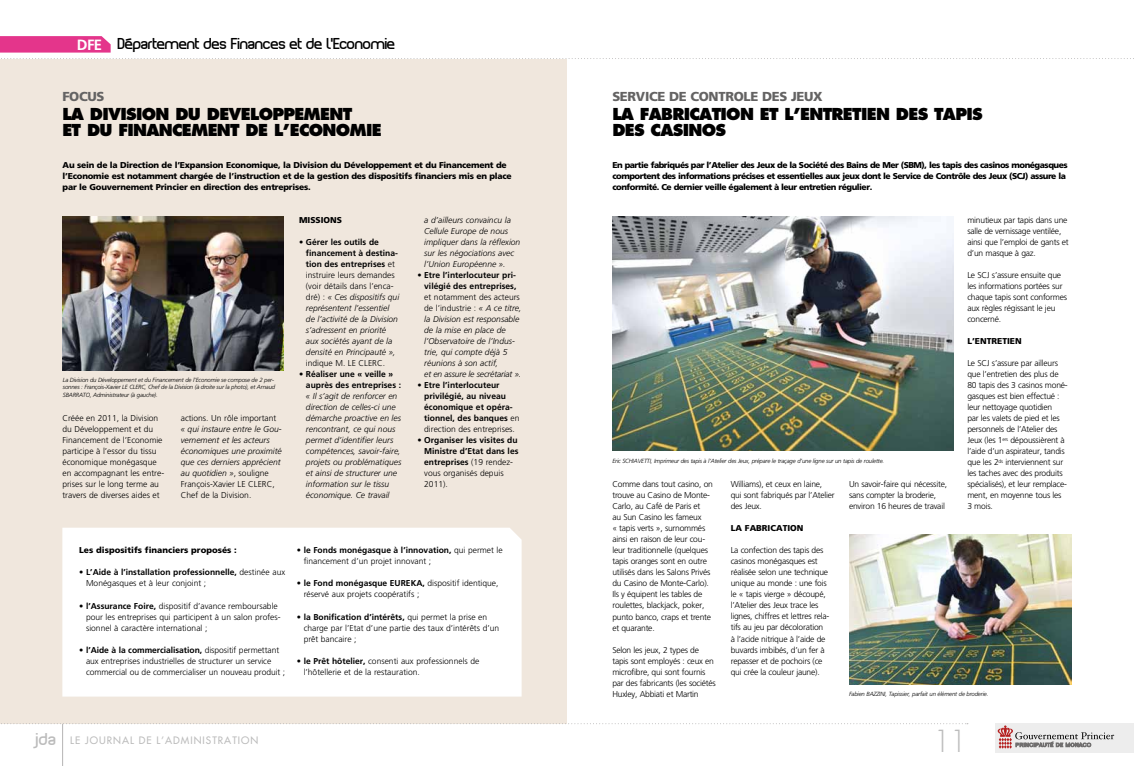
<style>
.page{position:relative;width:1134px;height:766px;background:#fff}
.page>*{position:absolute;margin:0;border:0;box-sizing:border-box;transform-origin:0 0}
.t1{font:300 29.6px "Futura";color:#bcbcbc}
.t2{font:800 16px/16px "Futura";letter-spacing:-.045em;color:#000}
.t3{font:15px "Planet Estyle";letter-spacing:-.035em;color:#000}
.t4{font:900 13px "Frutiger";letter-spacing:-.025em;color:#646363}
.t5{font:10px "Futura";letter-spacing:.1em;color:#bcbcbc}
.t6{font:300 8.5px/11px "Frutiger";letter-spacing:-.025em;color:#000}
.t7{font:italic 300 8.5px/11px "Frutiger";color:#000}
.t8{font:300 8.5px/11px "Frutiger";color:#000}
.t9{font:700 8.5px/11px "Frutiger";color:#000}
.t10{font:900 8.5px/11px "Frutiger";letter-spacing:-.055em;color:#000}
.t11{font:900 8.5px/11px "Frutiger";letter-spacing:-.025em;color:#000}
.t12{font:300 8.5px/11px "Frutiger";letter-spacing:-.005em;color:#000}
.t13{font:900 8.5px "Frutiger";color:#000}
.t14{font:italic 300 6px/7.5px "Frutiger";letter-spacing:-.025em;color:#000}
.s1{font-family:"Frutiger";font-weight:700;font-size:14.9px;color:#fff}
.s2{font-style:normal}
.s3{font-weight:700;font-style:normal}
.s4{font-weight:300}
.s5{font-weight:700}
.s6{font-family:"Planet Estyle";font-size:16.2px}
</style>
<div class="page">
<div style="left:0;top:59px;width:567px;height:664px;background:#f0e7dd"></div>
<hr style="left:62px;top:723px;width:1px;height:42px;background:#b5b4b4">
<svg style="left:0;top:723px;width:968px;height:1px"></svg>
<div style="left:995px;top:723px;width:139px;height:30px;background:#ededed"></div>
<svg style="left:998px;top:725px;width:116px;height:23px"></svg>
<svg style="left:0;top:36px;width:1134px;height:23px"></svg>
<div style="left:62px;top:528px;width:460px;height:168px;background:#fff"></div>
<img style="left:63px;top:216px;width:221px;height:154px">
<img style="left:612px;top:216px;width:341px;height:234px">
<img style="left:849px;top:534px;width:223px;height:150px">
<h3 class="t3" style="left:77px;top:34px;width:320px"><span class="s1">DFE</span> Département des Finances et de l’Economie</h3>
<h3 class="t4" style="left:62px;top:89px;width:44px">FOCUS</h3>
<h2 class="t2" style="left:62px;top:106px;width:321px">LA DIVISION DU DEVELOPPEMENT<br>ET DU FINANCEMENT DE L’ECONOMIE</h2>
<p class="t11" style="left:63px;top:160px;width:451px">Au sein de la Direction de l’Expansion Economique, la Division du Développement et du Financement de l’Economie est notamment chargée de l’instruction et de la gestion des dispositifs financiers mis en place par le Gouvernement Princier en direction des entreprises.</p>
<p class="t14" style="left:63px;top:376px;width:214px">La Division du Développement et du Financement de l’Economie se compose de 2 per&shy;sonnes : François-Xavier LE CLERC, Chef de la Division (à droite sur la photo), et Arnaud<br>SBARRATO, Administrateur (à gauche).</p>
<p class="t8" style="left:62px;top:413px;width:103px">Créée en 2011, la Division du Développement et du<br>Financement de l’Economie participe à l’essor du tissu économique monégasque en accompagnant les entre&shy;prises sur le long terme au travers de diverses aides et</p>
<p class="t8" style="left:181px;top:413px;width:97px">actions. Un rôle important</p>
<p class="t7" style="left:181px;top:424px;width:103px">« qui instaure entre le Gou&shy;vernement et les acteurs économiques une proximité que ces derniers apprécient au quotidien »<span class="s2">, souligne<br>François-Xavier LE CLERC,<br>Chef de la Division.</span></p>
<p class="t13" style="left:299px;top:215px;width:44px">MISSIONS</p>
<p class="t7" style="left:306px;top:237px;width:95px;text-indent:-7px"><span class="s2">•</span> <span class="s3">Gérer les outils de financement à destina&shy;tion des entreprises</span> <span class="s2">et instruire leurs demandes (voir détails dans l’enca&shy;dré) :</span> « Ces dispositifs qui représentent l’essentiel de l’activité de la Division s’adressent en priorité aux sociétés ayant de la densité en Principauté »,</p>
<p class="t8" style="left:306px;top:358px;width:81px">indique M. LE CLERC.</p>
<p class="t9" style="left:306px;top:369px;width:97px;text-indent:-7px"><span class="s4">•</span> Réaliser une « veille » auprès des entreprises :</p>
<p class="t7" style="left:306px;top:391px;width:97px">« Il s’agit de renforcer en direction de celles-ci une démarche proactive en les rencontrant, ce qui nous permet d’identifier leurs compétences, savoir-faire, projets ou problématiques et ainsi de structurer une information sur le tissu économique. Ce travail</p>
<p class="t7" style="left:424px;top:215px;width:98px">a d’ailleurs convaincu la<br>Cellule Europe de nous impliquer dans la réflexion sur les négociations avec l’Union Européenne ».</p>
<p class="t9" style="left:417px;top:270px;width:100px;text-align:right"><span class="s4">•</span> Etre l’interlocuteur pri&shy;vilégié des entreprises,</p>
<p class="t7" style="left:424px;top:292px;width:99px"><span class="s2">et notamment des acteurs de l’industrie :</span> « A ce titre, la Division est responsable de la mise en place de l’Observatoire de l’Indus&shy;trie, qui compte déjà 5 réunions à son actif,<br>et en assure le secrétariat ».</p>
<p class="t9" style="left:424px;top:380px;width:97px;text-indent:-7px"><span class="s4">•</span> Etre l’interlocuteur privilégié, au niveau économique et opéra&shy;tionnel, des banques <span class="s4">en direction des entreprises.</span></p>
<p class="t9" style="left:424px;top:435px;width:96px;text-indent:-7px"><span class="s4">•</span> Organiser les visites du<br>Ministre d’Etat dans les entreprises <span class="s4">(19 rendez&shy;vous organisés depuis<br>2011).</span></p>
<p class="t13" style="left:79px;top:545px;width:159px">Les dispositifs financiers proposés :</p>
<p class="t8" style="left:86px;top:567px;width:201px;text-indent:-7px">• <span class="s5">L’Aide à l’installation professionnelle,</span> destinée aux<br>Monégasques et à leur conjoint ;</p>
<p class="t8" style="left:86px;top:600px;width:196px;text-indent:-7px">• <span class="s5">l’Assurance Foire,</span> dispositif d’avance remboursable pour les entreprises qui participent à un salon profes&shy;sionnel à caractère international ;</p>
<p class="t12" style="left:86px;top:644px;width:201px;text-indent:-7px">• <span class="s5">l’Aide à la commercialisation,</span> dispositif permettant aux entreprises industrielles de structurer un service commercial ou de commercialiser un nouveau produit ;</p>
<p class="t8" style="left:304px;top:545px;width:201px;text-indent:-7px">• <span class="s5">le Fonds monégasque à l’innovation,</span> qui permet le financement d’un projet innovant ;</p>
<p class="t8" style="left:304px;top:578px;width:196px;text-indent:-7px">• <span class="s5">le Fond monégasque EUREKA,</span> dispositif identique, réservé aux projets coopératifs ;</p>
<p class="t8" style="left:304px;top:611px;width:197px;text-indent:-7px">• <span class="s5">la Bonification d’intérêts,</span> qui permet la prise en charge par l’Etat d’une partie des taux d’intérêts d’un prêt bancaire ;</p>
<p class="t8" style="left:304px;top:655px;width:177px;text-indent:-7px">• <span class="s5">le Prêt hôtelier,</span> consenti aux professionnels de l’hôtellerie et de la restauration.</p>
<h3 class="t4" style="left:612px;top:89px;width:212px">SERVICE DE CONTROLE DES JEUX</h3>
<h2 class="t2" style="left:612px;top:106px;width:372px">LA FABRICATION ET L’ENTRETIEN DES TAPIS<br>DES CASINOS</h2>
<p class="t10" style="left:612px;top:160px;width:457px">En partie fabriqués par l’Atelier des Jeux de la Société des Bains de Mer (SBM), les tapis des casinos monégasques comportent des informations précises et essentielles aux jeux dont le Service de Contrôle des Jeux (SCJ) assure la conformité. Ce dernier veille également à leur entretien régulier.</p>
<p class="t6" style="left:967px;top:215px;width:103px">minutieux par tapis dans une salle de vernissage ventilée, ainsi que l’emploi de gants et d’un masque à gaz.</p>
<p class="t6" style="left:967px;top:270px;width:101px">Le SCJ s’assure ensuite que les informations portées sur chaque tapis sont conformes aux règles régissant le jeu concerné.</p>
<p class="t13" style="left:967px;top:336px;width:56px">L’ENTRETIEN</p>
<p class="t6" style="left:967px;top:358px;width:102px">Le SCJ s’assure par ailleurs que l’entretien des plus de<br>80 tapis des 3 casinos moné&shy;gasques est bien effectué : leur nettoyage quotidien<br>par les valets de pied et les personnels de l’Atelier des<br>Jeux (les 1<sup>ers</sup> dépoussièrent à l’aide d’un aspirateur, tandis que les 2<sup>ds</sup> interviennent sur les taches avec des produits spécialisés), et leur remplace&shy;ment, en moyenne tous les<br>3 mois.</p>
<p class="t14" style="left:612px;top:457px;width:273px">Eric SCHIAVETTI, Imprimeur des tapis à l’Atelier des Jeux, prépare le traçage d’une ligne sur un tapis de roulette.</p>
<p class="t6" style="left:849px;top:479px;width:99px">Un savoir-faire qui nécessite, sans compter la broderie, environ 16 heures de travail</p>
<p class="t6" style="left:731px;top:479px;width:105px">Williams), et ceux en laine, qui sont fabriqués par l’Atelier des Jeux.</p>
<p class="t13" style="left:731px;top:523px;width:74px">LA FABRICATION</p>
<p class="t6" style="left:731px;top:545px;width:100px">La confection des tapis des casinos monégasques est réalisée selon une technique unique au monde : une fois le « tapis vierge » découpé, l’Atelier des Jeux trace les lignes, chiffres et lettres rela&shy;tifs au jeu par décoloration à l’acide nitrique à l’aide de buvards imbibés, d’un fer à repasser et de pochoirs (ce qui crée la couleur jaune).</p>
<p class="t6" style="left:612px;top:479px;width:102px">Comme dans tout casino, on trouve au Casino de Monte-<br>Carlo, au Café de Paris et<br>au Sun Casino les fameux<br>« tapis verts », surnommés ainsi en raison de leur cou&shy;leur traditionnelle (quelques tapis oranges sont en outre utilisés dans les Salons Privés du Casino de Monte-Carlo).<br>Ils y équipent les tables de roulettes, blackjack, poker, punto banco, craps et trente et quarante.</p>
<p class="t6" style="left:612px;top:644px;width:105px">Selon les jeux, 2 types de tapis sont employés : ceux en microfibre, qui sont fournis par des fabricants (les sociétés<br>Huxley, Abbiati et Martin</p>
<p class="t14" style="left:849px;top:690px;width:141px">Fabien BAZZINI, Tapissier, parfait un élément de broderie.</p>
<p class="t5" style="left:34px;top:733px;width:226px"><span class="s6">jda</span> LE JOURNAL DE L’ADMINISTRATION</p>
<h1 class="t1" style="left:933px;top:722px;width:36px">11</h1>
</div>
